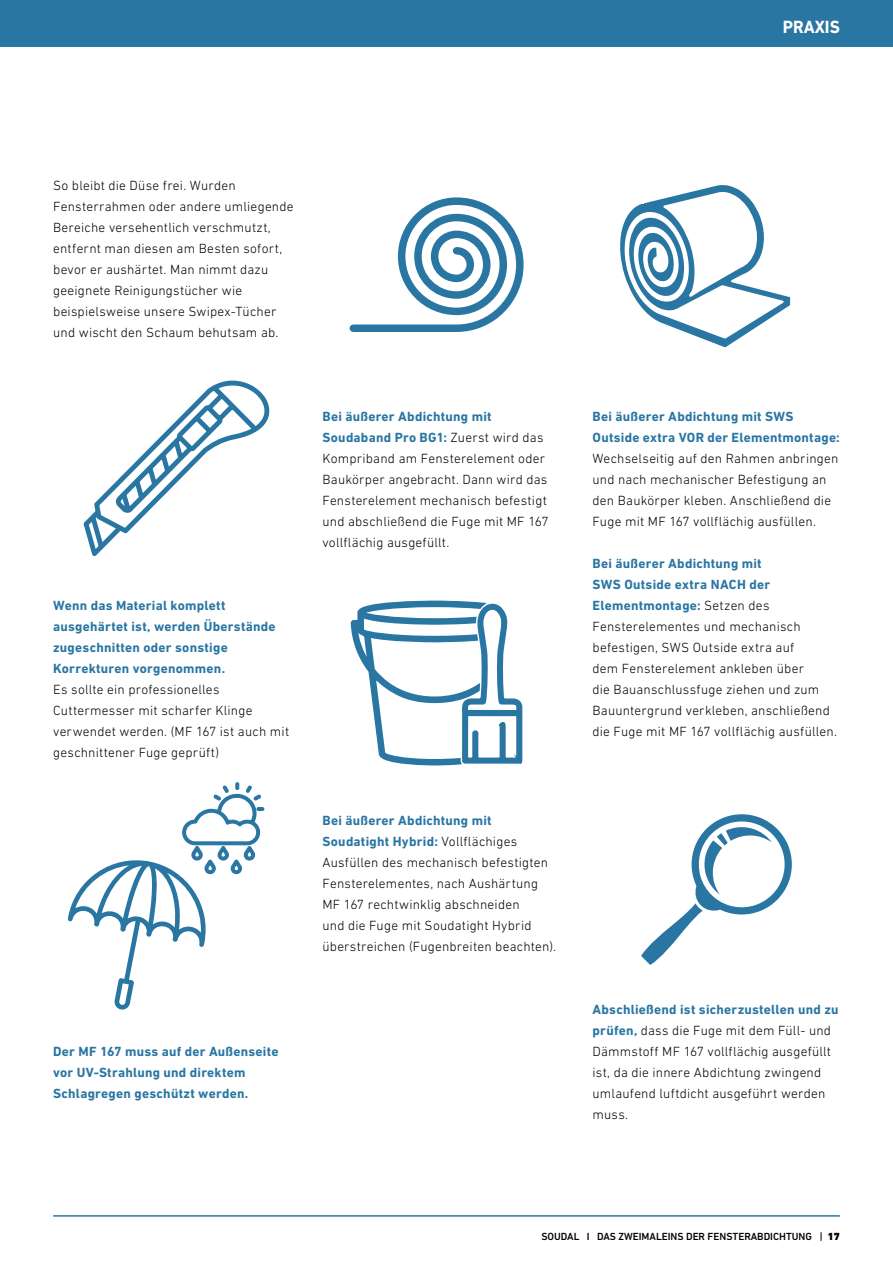
<style>
.page{position:relative;width:893px;height:1263px;background:#fff}
.page>*{position:absolute;margin:0;border:0;box-sizing:border-box;transform-origin:0 0}
.t1{font:700 18px "DIN Next LT Pro";color:#fff;scale:.95 1}
.t2{font:300 13.5px/21px "DIN Next LT Pro";letter-spacing:.015em;color:#000}
.t3{font:700 13.5px/21px "DIN Next LT Pro";letter-spacing:.02em;color:#2a76a3}
.t4{font:500 10.5px "DIN Next LT Pro";color:#000}
.s1{font-weight:700;color:#2a76a3}
.s2{font-weight:900}
</style>
<div class="page">
<div style="left:0;top:0;width:893px;height:47px;background:#2a76a3"></div>
<svg style="left:68px;top:782px;width:196px;height:228px"></svg>
<svg style="left:83px;top:380px;width:187px;height:176px"></svg>
<svg style="left:641px;top:814px;width:151px;height:151px"></svg>
<svg style="left:350px;top:600px;width:173px;height:166px"></svg>
<svg style="left:620px;top:185px;width:171px;height:163px"></svg>
<svg style="left:349px;top:197px;width:175px;height:135px"></svg>
<hr style="left:53px;top:1215px;width:787px;height:1px;background:#2a76a3">
<h1 class="t1" style="left:783px;top:17px;width:62px">PRAXIS</h1>
<p class="t2" style="left:53px;top:175px;width:242px">So bleibt die Düse frei. Wurden Fensterrahmen oder andere umliegende Bereiche versehentlich verschmutzt, entfernt man diesen am Besten sofort, bevor er aushärtet. Man nimmt dazu geeignete Reinigungstücher wie beispielsweise unsere Swipex-Tücher und wischt den Schaum behutsam ab.</p>
<p class="t3" style="left:53px;top:595px;width:224px">Wenn das Material komplett ausgehärtet ist, werden Überstände zugeschnitten oder sonstige<br>Korrekturen vorgenommen.</p>
<p class="t2" style="left:53px;top:679px;width:238px">Es sollte ein professionelles Cuttermesser mit scharfer Klinge verwendet werden. (MF 167 ist auch mit geschnittener Fuge geprüft)</p>
<p class="t2" style="left:322px;top:406px;width:228px"><span class="s1">Bei äußerer Abdichtung mit Soudaband Pro BG1:</span> Zuerst wird das Kompriband am Fensterelement oder Baukörper angebracht. Dann wird das Fensterelement mechanisch befestigt und abschließend die Fuge mit MF 167 vollflächig ausgefüllt.</p>
<p class="t2" style="left:322px;top:810px;width:235px"><span class="s1">Bei äußerer Abdichtung mit Soudatight Hybrid:</span> Vollflächiges Ausfüllen des mechanisch befestigten Fensterelementes, nach Aushärtung MF 167 rechtwinklig abschneiden<br>und die Fuge mit Soudatight Hybrid überstreichen (Fugenbreiten beachten).</p>
<p class="t3" style="left:53px;top:1041px;width:227px">Der MF 167 muss auf der Außenseite vor UV-Strahlung und direktem<br>Schlagregen geschützt werden.</p>
<p class="t3" style="left:592px;top:405px;width:249px">Bei äußerer Abdichtung mit SWS<br>Outside extra VOR der Elementmontage:</p>
<p class="t2" style="left:592px;top:447px;width:247px">Wechselseitig auf den Rahmen anbringen und nach mechanischer Befestigung an den Baukörper kleben. Anschließend die Fuge mit MF 167 vollflächig ausfüllen.</p>
<p class="t2" style="left:592px;top:553px;width:246px"><span class="s1">Bei äußerer Abdichtung mit<br>SWS Outside extra NACH der Elementmontage:</span> Setzen des Fensterelementes und mechanisch befestigen, SWS Outside extra auf<br>dem Fensterelement ankleben über<br>die Bauanschlussfuge ziehen und zum Bauuntergrund verkleben, anschließend die Fuge mit MF 167 vollflächig ausfüllen.</p>
<p class="t2" style="left:592px;top:999px;width:248px"><span class="s1">Abschließend ist sicherzustellen und zu prüfen,</span> dass die Fuge mit dem Füll- und Dämmstoff MF 167 vollflächig ausgefüllt ist, da die innere Abdichtung zwingend umlaufend luftdicht ausgeführt werden muss.</p>
<p class="t4" style="left:541px;top:1232px;width:300px">SOUDAL I DAS ZWEIMALEINS DER FENSTERABDICHTUNG | <span class="s2">17</span></p>
</div>
